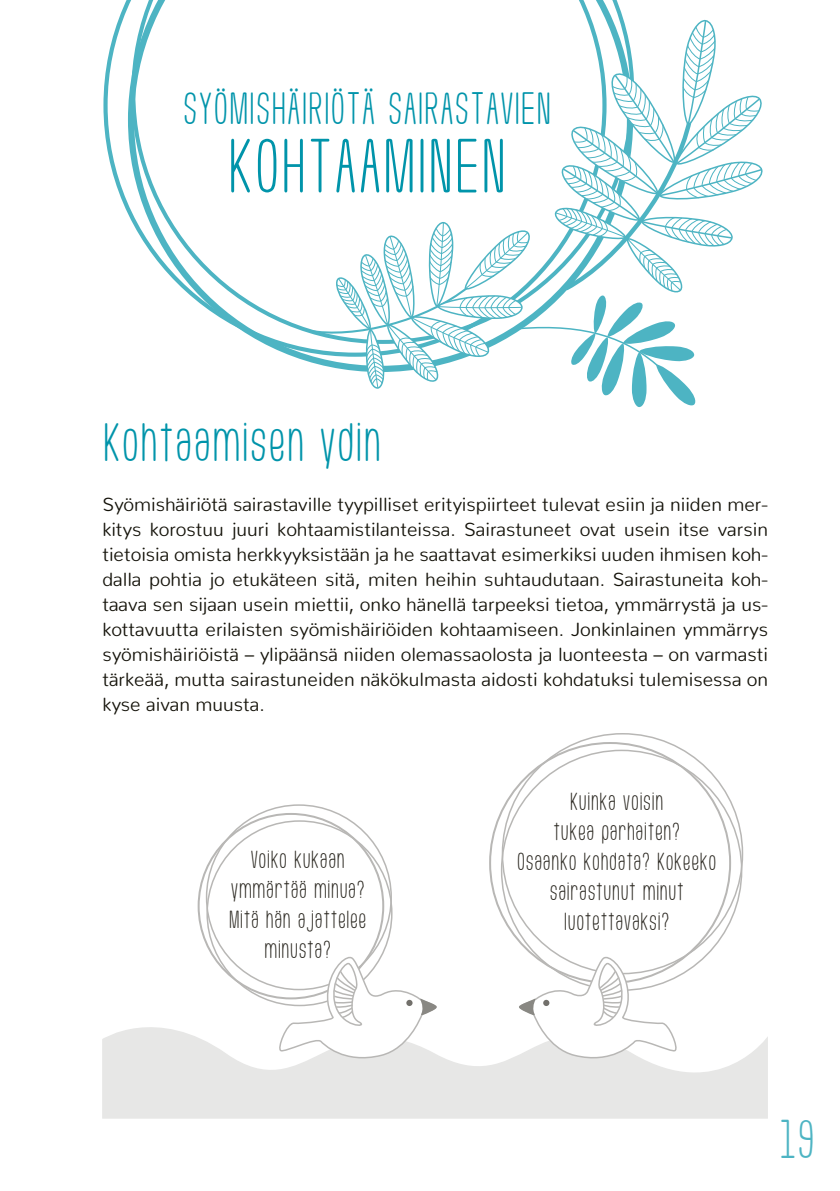
<style>
.page{position:relative;width:840px;height:1191px;background:#fff}
.page>*{position:absolute;margin:0;border:0;box-sizing:border-box;transform-origin:0 0}
.t1{font:68px "Usuazi Hosomozi";color:#0094aa}
.t2{font:48px "Usuazi Hosomozi";color:#0094aa}
.t3{font:48px "Usuazi Hosomozi";color:#4db4c3}
.t4{font:40px "Usuazi Hosomozi";color:#0094aa}
.t5{font:22px/30px "Usuazi Hosomozi";color:#2b2821;text-align:center}
.t6{font:300 19px/25px "Nunito";color:#131108;text-align:justify}
</style>
<div class="page">
<svg style="left:102px;top:1027px;width:665px;height:91px;fill:#e7e7e6"></svg>
<svg style="left:485px;top:728px;width:266px;height:266px"></svg>
<svg style="left:191px;top:799px;width:210px;height:211px"></svg>
<div style="left:501px;top:750px;width:240px;height:240px;background:#fff;border-radius:50%"></div>
<div style="left:207px;top:821px;width:184px;height:184px;background:#fff;border-radius:50%"></div>
<svg style="left:516px;top:952px;width:162px;height:112px"></svg>
<svg style="left:276px;top:952px;width:163px;height:112px"></svg>
<svg style="left:103px;top:0;width:25px;height:214px"></svg>
<svg style="left:128px;top:0;width:496px;height:361px"></svg>
<svg style="left:305px;top:20px;width:458px;height:387px"></svg>
<h3 class="t4" style="left:182px;top:88px;width:220px">Syömishäiriötä sairasta</h3>
<h3 class="t4" style="left:499px;top:88px;width:53px">vien</h3>
<h1 class="t1" style="left:227px;top:131px;width:26px">kohtaami</h1>
<h1 class="t1" style="left:427px;top:131px;width:81px">nen</h1>
<h2 class="t2" style="left:102px;top:417px;width:281px">Kohtaamisen ydin</h2>
<p class="t6" style="left:102px;top:490px;width:666px">Syömishäiriötä sairastaville tyypilliset erityispiirteet tulevat esiin ja niiden mer&shy;kitys korostuu juuri kohtaamistilanteissa. Sairastuneet ovat usein itse varsin tietoisia omista herkkyyksistään ja he saattavat esimerkiksi uuden ihmisen koh&shy;dalla pohtia jo etukäteen sitä, miten heihin suhtaudutaan. Sairastuneita koh&shy;taava sen sijaan usein miettii, onko hänellä tarpeeksi tietoa, ymmärrystä ja us&shy;kottavuutta erilaisten syömishäiriöiden kohtaamiseen. Jonkinlainen ymmärrys syömishäiriöistä – ylipäänsä niiden olemassaolosta ja luonteesta – on varmasti tärkeää, mutta sairastuneiden näkökulmasta aidosti kohdatuksi tulemisessa on kyse aivan muusta.</p>
<p class="t5" style="left:229px;top:845px;width:139px">Voiko kukaan ymmärtää minua?<br>Mitä hän ajattelee minusta?</p>
<p class="t5" style="left:516px;top:787px;width:201px">Kuinka voisin<br>tukea parhaiten?<br>Osaanko kohdata? Kokeeko sairastunut minut luotettavaksi?</p>
<h2 class="t3" style="left:778px;top:1115px;width:37px">19</h2>
</div>
